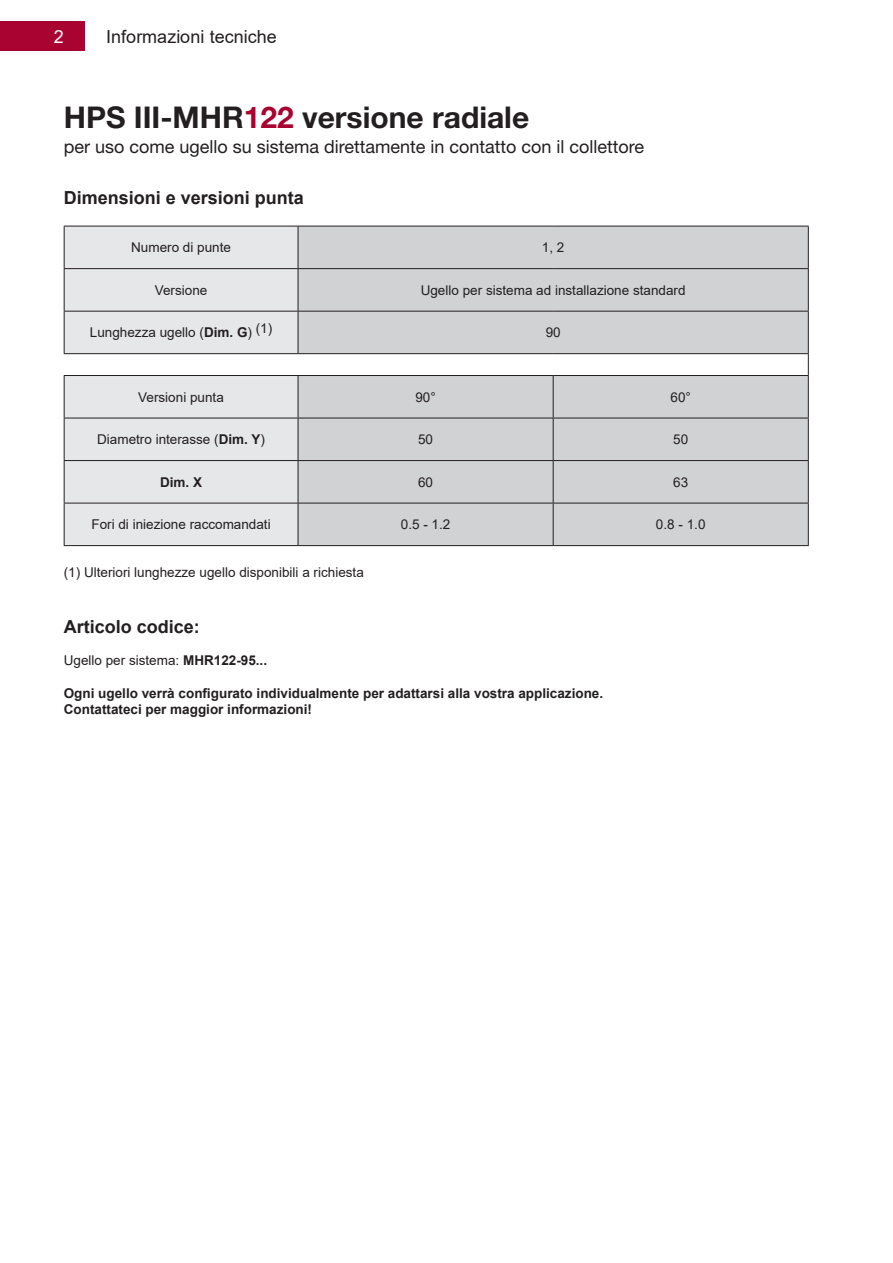
<style>
.page{position:relative;width:893px;height:1263px;background:#fff}
.page>*{position:absolute;margin:0;border:0;box-sizing:border-box;transform-origin:0 0}
.t1{font:700 30px "Helvetica Neue LT Std";color:#231f20}
.t2{font:18px "Helvetica Neue LT Std";color:#231f20}
.t3{font:700 18px "Arial";color:#231f20}
.t4{font:18px "Arial";color:#231f20}
.t5{font:18px "Arial";color:#fff}
.t6{font:13.5px "Arial";color:#231f20}
.t7{font:700 13.5px/16.2px "Arial";color:#231f20}
.s1{color:#a90332}
.s2{font-weight:700}
</style>
<div class="page">
<svg style="left:64px;top:227px;width:234px;height:318px;background:#e6e7e9"></svg>
<svg style="left:298px;top:227px;width:510px;height:318px;background:#d3d3d5"></svg>
<hr style="left:64px;top:226px;width:234px;height:1px;background:#231f20">
<hr style="left:64px;top:226px;width:1px;height:42px;background:#231f20">
<hr style="left:298px;top:226px;width:255px;height:1px;background:#231f20">
<hr style="left:298px;top:226px;width:1px;height:42px;background:#231f20">
<hr style="left:553px;top:226px;width:256px;height:1px;background:#231f20">
<hr style="left:808px;top:226px;width:1px;height:42px;background:#231f20">
<hr style="left:64px;top:268px;width:234px;height:1px;background:#231f20">
<hr style="left:64px;top:269px;width:1px;height:42px;background:#231f20">
<hr style="left:298px;top:268px;width:255px;height:1px;background:#231f20">
<hr style="left:298px;top:269px;width:1px;height:42px;background:#231f20">
<hr style="left:553px;top:268px;width:256px;height:1px;background:#231f20">
<hr style="left:808px;top:269px;width:1px;height:42px;background:#231f20">
<hr style="left:64px;top:311px;width:234px;height:1px;background:#231f20">
<hr style="left:64px;top:311px;width:1px;height:42px;background:#231f20">
<hr style="left:298px;top:311px;width:255px;height:1px;background:#231f20">
<hr style="left:298px;top:311px;width:1px;height:42px;background:#231f20">
<hr style="left:553px;top:311px;width:256px;height:1px;background:#231f20">
<hr style="left:808px;top:311px;width:1px;height:42px;background:#231f20">
<hr style="left:64px;top:353px;width:234px;height:1px;background:#231f20">
<hr style="left:298px;top:353px;width:255px;height:1px;background:#231f20">
<hr style="left:553px;top:353px;width:256px;height:1px;background:#231f20">
<svg style="left:808px;top:354px;width:1px;height:21px"></svg>
<hr style="left:64px;top:375px;width:234px;height:1px;background:#231f20">
<hr style="left:64px;top:376px;width:1px;height:42px;background:#231f20">
<hr style="left:298px;top:375px;width:255px;height:1px;background:#231f20">
<hr style="left:298px;top:376px;width:1px;height:42px;background:#231f20">
<hr style="left:553px;top:375px;width:256px;height:1px;background:#231f20">
<hr style="left:553px;top:376px;width:1px;height:42px;background:#231f20">
<hr style="left:808px;top:376px;width:1px;height:42px;background:#231f20">
<hr style="left:64px;top:418px;width:234px;height:1px;background:#231f20">
<hr style="left:64px;top:418px;width:1px;height:42px;background:#231f20">
<hr style="left:298px;top:418px;width:255px;height:1px;background:#231f20">
<hr style="left:298px;top:418px;width:1px;height:42px;background:#231f20">
<hr style="left:553px;top:418px;width:256px;height:1px;background:#231f20">
<hr style="left:553px;top:418px;width:1px;height:42px;background:#231f20">
<hr style="left:808px;top:418px;width:1px;height:42px;background:#231f20">
<hr style="left:64px;top:460px;width:234px;height:1px;background:#231f20">
<hr style="left:64px;top:461px;width:1px;height:42px;background:#231f20">
<hr style="left:298px;top:460px;width:255px;height:1px;background:#231f20">
<hr style="left:298px;top:461px;width:1px;height:42px;background:#231f20">
<hr style="left:553px;top:460px;width:256px;height:1px;background:#231f20">
<hr style="left:553px;top:461px;width:1px;height:42px;background:#231f20">
<hr style="left:808px;top:461px;width:1px;height:42px;background:#231f20">
<hr style="left:64px;top:503px;width:234px;height:1px;background:#231f20">
<hr style="left:64px;top:503px;width:1px;height:42px;background:#231f20">
<hr style="left:298px;top:503px;width:255px;height:1px;background:#231f20">
<hr style="left:298px;top:503px;width:1px;height:42px;background:#231f20">
<hr style="left:553px;top:503px;width:256px;height:1px;background:#231f20">
<hr style="left:553px;top:503px;width:1px;height:42px;background:#231f20">
<hr style="left:808px;top:503px;width:1px;height:42px;background:#231f20">
<hr style="left:64px;top:545px;width:234px;height:1px;background:#231f20">
<hr style="left:298px;top:545px;width:255px;height:1px;background:#231f20">
<hr style="left:553px;top:545px;width:256px;height:1px;background:#231f20">
<div style="left:0;top:21px;width:85px;height:30px;background:#a90332"></div>
<h2 class="t5" style="left:54px;top:24px;width:12px">2</h2>
<p class="t4" style="left:106px;top:24px;width:172px">Informazioni tecniche</p>
<p class="t1" style="left:64px;top:98px;width:467px">HPS III-MHR<span class="s1">122</span> versione radiale</p>
<p class="t2" style="left:64px;top:136px;width:582px">per uso come ugello su sistema direttamente in contatto con il collettore</p>
<p class="t3" style="left:64px;top:185px;width:242px">Dimensioni e versioni punta</p>
<p class="t6" style="left:131px;top:238px;width:101px">Numero di punte</p>
<p class="t6" style="left:542px;top:238px;width:24px">1, 2</p>
<p class="t6" style="left:155px;top:281px;width:54px">Versione</p>
<p class="t6" style="left:421px;top:281px;width:266px">Ugello per sistema ad installazione standard</p>
<p class="t6" style="left:90px;top:323px;width:184px">Lunghezza ugello (<span class="s2">Dim. G</span>) (1)</p>
<p class="t6" style="left:546px;top:323px;width:17px">90</p>
<p class="t6" style="left:138px;top:388px;width:87px">Versioni punta</p>
<p class="t6" style="left:415px;top:388px;width:22px">90°</p>
<p class="t6" style="left:670px;top:388px;width:22px">60°</p>
<p class="t6" style="left:97px;top:430px;width:169px">Diametro interasse (<span class="s2">Dim. Y</span>)</p>
<p class="t6" style="left:418px;top:430px;width:17px">50</p>
<p class="t6" style="left:673px;top:430px;width:17px">50</p>
<p class="t7" style="left:160px;top:474px;width:44px">Dim. X</p>
<p class="t6" style="left:418px;top:473px;width:17px">60</p>
<p class="t6" style="left:673px;top:473px;width:17px">63</p>
<p class="t6" style="left:91px;top:515px;width:181px">Fori di iniezione raccomandati</p>
<p class="t6" style="left:401px;top:515px;width:51px">0.5 - 1.2</p>
<p class="t6" style="left:656px;top:515px;width:51px">0.8 - 1.0</p>
<p class="t6" style="left:64px;top:563px;width:302px">(1) Ulteriori lunghezze ugello disponibili a richiesta</p>
<p class="t3" style="left:64px;top:614px;width:138px">Articolo codice:</p>
<p class="t6" style="left:64px;top:651px;width:205px">Ugello per sistema: <span class="s2">MHR122-95...</span></p>
<p class="t7" style="left:64px;top:685px;width:541px">Ogni ugello verrà configurato individualmente per adattarsi alla vostra applicazione.<br>Contattateci per maggior informazioni!</p>
</div>
